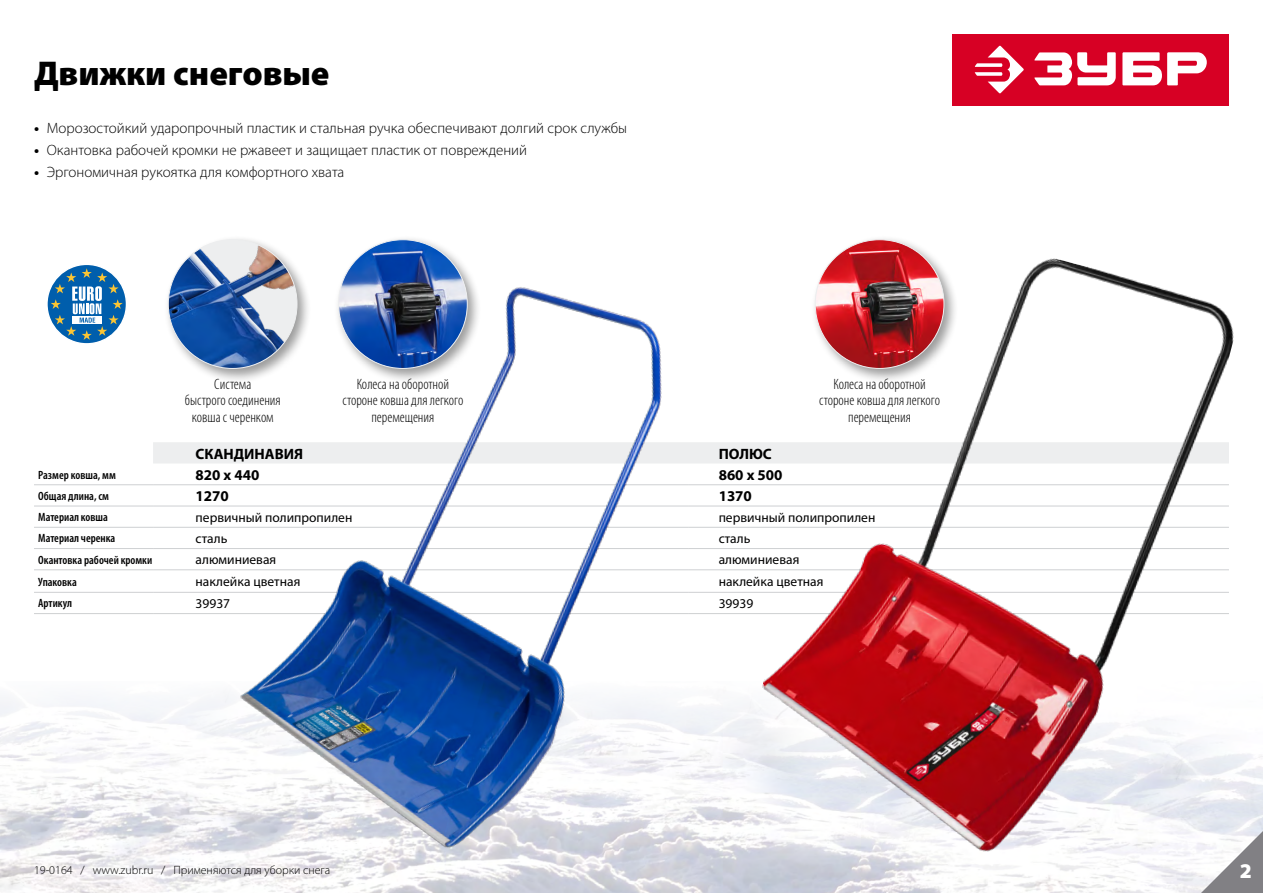
<style>
.page{position:relative;width:1263px;height:893px;background:#fff}
.page>*{position:absolute;margin:0;border:0;box-sizing:border-box;transform-origin:0 0}
.t1{font:900 34.5px "Myriad Pro";color:#000}
.t2{font:900 21px "Myriad Pro";color:#fff}
.t3{font:300 15px "Myriad Pro";color:#000}
.t4{font:300 condensed 15px/16.5px "Myriad Pro";color:#000;text-align:center}
.t5{font:700 15px "Myriad Pro";color:#000}
.t6{font:13.5px "Myriad Pro";color:#000}
.t7{font:600 condensed 12px "Myriad Pro";color:#000}
.t8{font:300 12px "Myriad Pro";color:#000}
.s1{font-weight:700}
</style>
<div class="page">
<img style="left:0;top:781px;width:1263px;height:112px">
<svg style="left:1201px;top:831px;width:62px;height:62px;background:#959599"></svg>
<div style="left:952px;top:34px;width:277px;height:71px;background:#d70024"></div>
<svg style="left:974px;top:45px;width:233px;height:48px"></svg>
<svg style="left:153px;top:442px;width:588px;height:21px"></svg>
<hr style="left:34px;top:484px;width:119px;height:1px;background:#ced0d2">
<hr style="left:153px;top:484px;width:536px;height:1px;background:#ced0d2">
<hr style="left:34px;top:506px;width:119px;height:1px;background:#ced0d2">
<hr style="left:153px;top:506px;width:536px;height:1px;background:#ced0d2">
<hr style="left:34px;top:527px;width:119px;height:1px;background:#ced0d2">
<hr style="left:153px;top:527px;width:536px;height:1px;background:#ced0d2">
<hr style="left:34px;top:548px;width:119px;height:1px;background:#ced0d2">
<hr style="left:153px;top:548px;width:536px;height:1px;background:#ced0d2">
<hr style="left:34px;top:570px;width:119px;height:1px;background:#ced0d2">
<hr style="left:153px;top:570px;width:536px;height:1px;background:#ced0d2">
<hr style="left:34px;top:592px;width:119px;height:1px;background:#ced0d2">
<hr style="left:153px;top:592px;width:536px;height:1px;background:#ced0d2">
<hr style="left:34px;top:613px;width:119px;height:1px;background:#ced0d2">
<hr style="left:153px;top:613px;width:536px;height:1px;background:#ced0d2">
<hr style="left:689px;top:484px;width:540px;height:1px;background:#ced0d2">
<hr style="left:689px;top:506px;width:540px;height:1px;background:#ced0d2">
<hr style="left:689px;top:527px;width:540px;height:1px;background:#ced0d2">
<hr style="left:689px;top:548px;width:540px;height:1px;background:#ced0d2">
<hr style="left:689px;top:570px;width:540px;height:1px;background:#ced0d2">
<hr style="left:689px;top:592px;width:540px;height:1px;background:#ced0d2">
<hr style="left:689px;top:613px;width:540px;height:1px;background:#ced0d2">
<img style="left:741px;top:258px;width:500px;height:619px">
<img style="left:200px;top:287px;width:526px;height:587px">
<div style="left:334px;top:235px;width:148px;height:148px;background:#000;opacity:.4"></div>
<img style="left:339px;top:240px;width:128px;height:128px;border-radius:64px">
<div style="left:810px;top:235px;width:149px;height:148px;background:#000;opacity:.4"></div>
<img style="left:815px;top:240px;width:129px;height:128px;border-radius:64px">
<div style="left:164px;top:235px;width:148px;height:148px;background:#000;opacity:.4"></div>
<img style="left:168px;top:240px;width:129px;height:128px;border-radius:64px">
<svg style="left:47px;top:265px;width:79px;height:79px"></svg>
<h1 class="t1" style="left:34px;top:50px;width:297px">Движки снеговые</h1>
<p class="t3" style="left:34px;top:119px;width:595px"><span class="s1">•</span> Морозостойкий ударопрочный пластик и стальная ручка обеспечивают долгий срок службы</p>
<p class="t3" style="left:34px;top:141px;width:495px"><span class="s1">•</span> Окантовка рабочей кромки не ржавеет и защищает пластик от повреждений</p>
<p class="t3" style="left:34px;top:163px;width:312px"><span class="s1">•</span> Эргономичная рукоятка для комфортного хвата</p>
<p class="t4" style="left:185px;top:376px;width:97px">Система<br>быстрого соединения ковша с черенком</p>
<p class="t4" style="left:342px;top:376px;width:122px">Колеса на оборотной стороне ковша для легкого перемещения</p>
<p class="t5" style="left:196px;top:444px;width:109px">СКАНДИНАВИЯ</p>
<p class="t5" style="left:719px;top:444px;width:55px">ПОЛЮС</p>
<p class="t4" style="left:819px;top:376px;width:122px">Колеса на оборотной стороне ковша длялегкого перемещения</p>
<p class="t7" style="left:38px;top:468px;width:79px">Размер ковша, мм</p>
<p class="t5" style="left:196px;top:465px;width:65px">820 х 440</p>
<p class="t5" style="left:719px;top:465px;width:65px">860 х 500</p>
<p class="t7" style="left:38px;top:489px;width:72px">Общая длина, см</p>
<p class="t5" style="left:196px;top:486px;width:35px">1270</p>
<p class="t5" style="left:719px;top:486px;width:35px">1370</p>
<p class="t7" style="left:38px;top:511px;width:71px">Материал ковша</p>
<p class="t6" style="left:196px;top:509px;width:158px">первичный полипропилен</p>
<p class="t6" style="left:719px;top:509px;width:158px">первичный полипропилен</p>
<p class="t7" style="left:38px;top:532px;width:79px">Материал черенка</p>
<p class="t6" style="left:196px;top:530px;width:33px">сталь</p>
<p class="t6" style="left:719px;top:530px;width:33px">сталь</p>
<p class="t7" style="left:38px;top:553px;width:115px">Окантовка рабочей кромки</p>
<p class="t6" style="left:196px;top:551px;width:82px">алюминиевая</p>
<p class="t6" style="left:719px;top:551px;width:82px">алюминиевая</p>
<p class="t7" style="left:38px;top:575px;width:40px">Упаковка</p>
<p class="t6" style="left:196px;top:573px;width:106px">наклейка цветная</p>
<p class="t6" style="left:719px;top:573px;width:106px">наклейка цветная</p>
<p class="t7" style="left:38px;top:597px;width:35px">Артикул</p>
<p class="t6" style="left:196px;top:595px;width:36px">39937</p>
<p class="t6" style="left:719px;top:595px;width:36px">39939</p>
<p class="t8" style="left:34px;top:862px;width:298px">19-0164 / www.zubr.ru / Применяются для уборки снега</p>
<h2 class="t2" style="left:1240px;top:856px;width:14px">2</h2>
</div>
